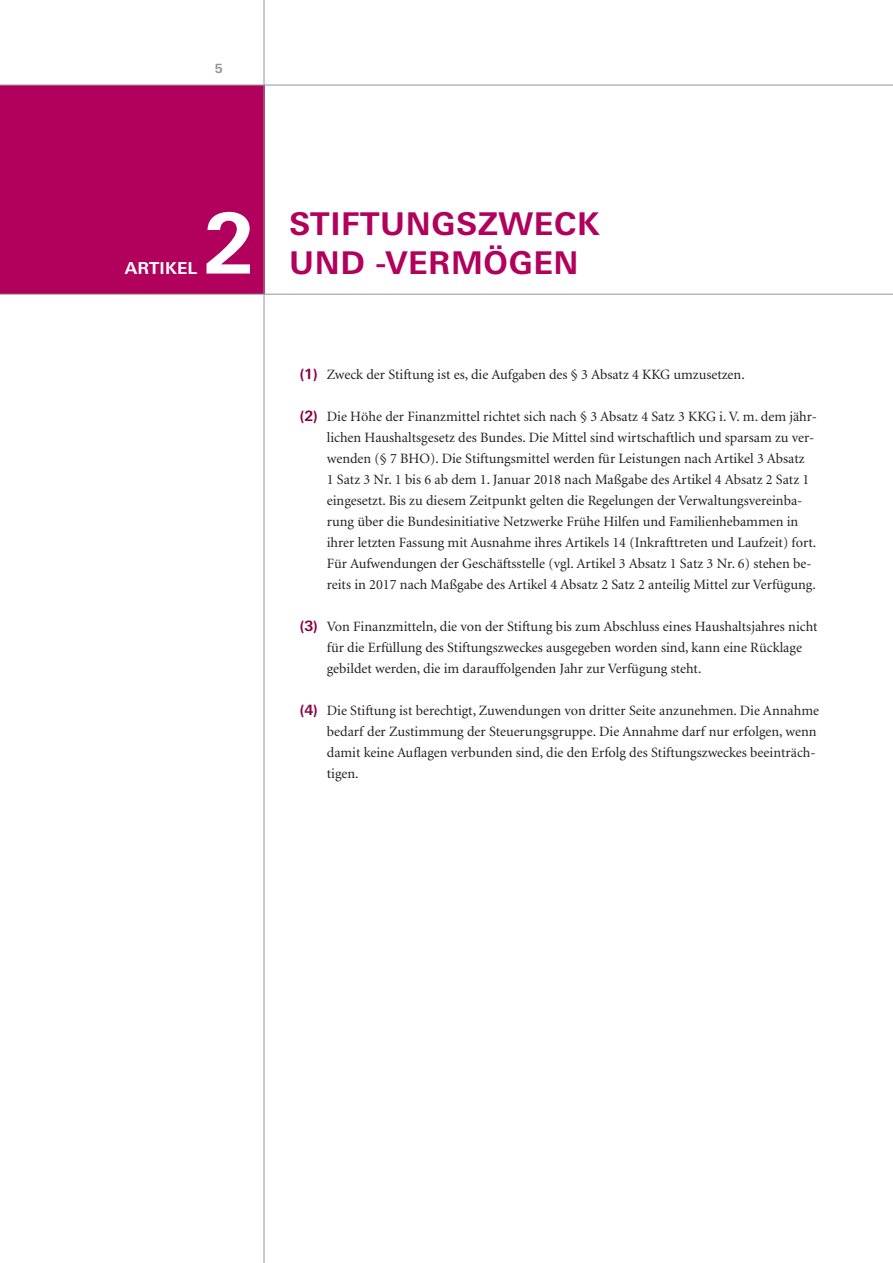
<style>
.page{position:relative;width:893px;height:1263px;background:#fff}
.page>*{position:absolute;margin:0;border:0;box-sizing:border-box;transform-origin:0 0}
.t1{font:700 83.25px "Linotype Univers Basic";color:#fff}
.t2{font:700 31.35px/38.5px "Linotype Univers Basic";letter-spacing:.02em;color:#b1015c}
.t3{font:700 16.5px "Linotype Univers Basic";color:#fff}
.t4{font:14.25px/21px "Minion";color:#231f20}
.t5{font:700 12.75px "Linotype Univers Basic";color:#939598}
.s1{font-family:"Linotype Univers Basic";font-weight:700;color:#8b0046}
</style>
<div class="page">
<div style="left:0;top:85px;width:264px;height:209px;background:#b1015c"></div>
<hr style="left:264px;top:0;width:1px;height:1263px;background:#939598">
<hr style="left:0;top:85px;width:893px;height:1px;background:#939598">
<hr style="left:0;top:294px;width:893px;height:1px;background:#939598">
<p class="t5" style="left:215px;top:61px;width:10px">5</p>
<p class="t3" style="left:125px;top:258px;width:74px">ARTIKEL</p>
<h1 class="t1" style="left:203px;top:194px;width:54px">2</h1>
<h2 class="t2" style="left:289px;top:204px;width:310px">STIFTUNGSZWECK<br>UND -VERMÖGEN</h2>
<p class="t4" style="left:300px;top:364px;width:446px"><span class="s1">(1)</span> Zweck der Stiftung ist es, die Aufgaben des § 3 Absatz 4 KKG umzusetzen.</p>
<p class="t4" style="left:327px;top:406px;width:492px;text-indent:-27px"><span class="s1">(2)</span> Die Höhe der Finanzmittel richtet sich nach § 3 Absatz 4 Satz 3 KKG i. V. m. dem jähr&shy;lichen Haushaltsgesetz des Bundes. Die Mittel sind wirtschaftlich und sparsam zu ver&shy;wenden (§ 7 BHO). Die Stiftungsmittel werden für Leistungen nach Artikel 3 Absatz<br>1 Satz 3 Nr. 1 bis 6 ab dem 1. Januar 2018 nach Maßgabe des Artikel 4 Absatz 2 Satz 1 eingesetzt. Bis zu diesem Zeitpunkt gelten die Regelungen der Verwaltungsvereinba&shy;rung über die Bundesinitiative Netzwerke Frühe Hilfen und Familienhebammen in ihrer letzten Fassung mit Ausnahme ihres Artikels 14 (Inkrafttreten und Laufzeit) fort.<br>Für Aufwendungen der Geschäftsstelle (vgl. Artikel 3 Absatz 1 Satz 3 Nr. 6) stehen be&shy;reits in 2017 nach Maßgabe des Artikel 4 Absatz 2 Satz 2 anteilig Mittel zur Verfügung.</p>
<p class="t4" style="left:327px;top:616px;width:492px;text-indent:-27px"><span class="s1">(3)</span> Von Finanzmitteln, die von der Stiftung bis zum Abschluss eines Haushaltsjahres nicht für die Erfüllung des Stiftungszweckes ausgegeben worden sind, kann eine Rücklage gebildet werden, die im darauffolgenden Jahr zur Verfügung steht.</p>
<p class="t4" style="left:327px;top:700px;width:494px;text-indent:-27px"><span class="s1">(4)</span> Die Stiftung ist berechtigt, Zuwendungen von dritter Seite anzunehmen. Die Annahme bedarf der Zustimmung der Steuerungsgruppe. Die Annahme darf nur erfolgen, wenn damit keine Auflagen verbunden sind, die den Erfolg des Stiftungszweckes beeinträch&shy;tigen.</p>
</div>
